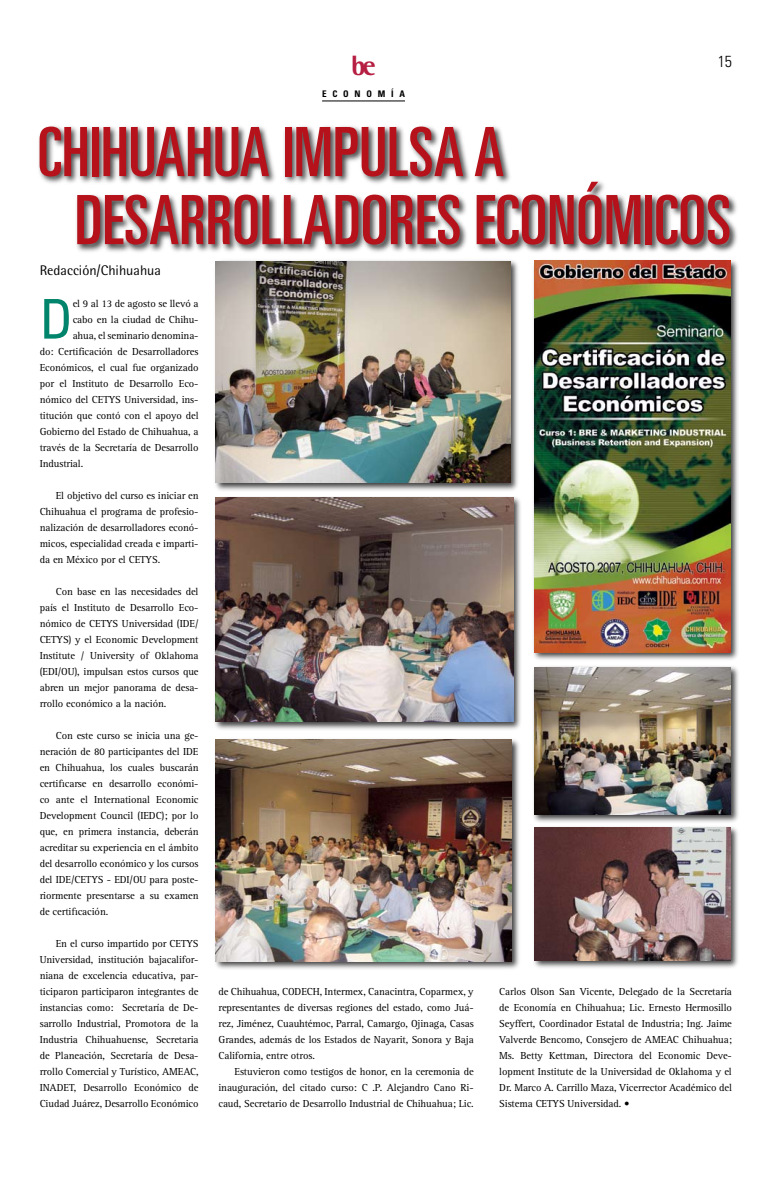
<style>
.page{position:relative;width:783px;height:1177px;background:#fff}
.page>*{position:absolute;margin:0;border:0;box-sizing:border-box;transform-origin:0 0}
.t1{font:ultra-condensed 68px/68px "Univers";color:#b5121b}
.t2{font:condensed 54.8px "Univers";color:#00846b}
.t3{font:800 28px "Rotis Semi Sans";color:#b61e42}
.t4{font:300 condensed 16px "Univers";color:#000}
.t5{font:14px "Rotis Semi Sans";color:#000}
.t6{font:10.5px/16px "Rotis Serif";letter-spacing:-.01em;color:#000;text-align:justify}
.t7{font:700 condensed 9.1px "Univers";color:#000}
</style>
<div class="page">
<hr style="left:322px;top:100px;width:83px;height:1px;background:#000">
<div style="left:37px;top:124px;width:702px;height:130px;background:#000;opacity:.75"></div>
<div style="left:531px;top:258px;width:208px;height:403px;background:#000;opacity:.75"></div>
<img style="left:534px;top:261px;width:196px;height:391px">
<div style="left:213px;top:495px;width:308px;height:235px;background:#000;opacity:.75"></div>
<img style="left:215px;top:497px;width:298px;height:224px">
<div style="left:532px;top:825px;width:207px;height:144px;background:#000;opacity:.75"></div>
<img style="left:534px;top:827px;width:196px;height:133px">
<div style="left:531px;top:664px;width:209px;height:160px;background:#000;opacity:.75"></div>
<img style="left:534px;top:667px;width:196px;height:147px">
<div style="left:213px;top:259px;width:307px;height:233px;background:#000;opacity:.75"></div>
<img style="left:215px;top:261px;width:295px;height:221px">
<div style="left:213px;top:737px;width:308px;height:233px;background:#000;opacity:.75"></div>
<img style="left:215px;top:739px;width:296px;height:222px">
<h3 class="t3" style="left:351px;top:47px;width:26px">be</h3>
<p class="t7" style="left:322px;top:89px;width:84px">E C O N O M Í A</p>
<h3 class="t4" style="left:717px;top:52px;width:16px">15</h3>
<h1 class="t1" style="left:75px;top:118px;width:657px;text-indent:-37px">CHIHUAHUA IMPULSA A<br>DESARROLLADORES ECONÓMICOS</h1>
<h3 class="t5" style="left:40px;top:262px;width:123px">Redacción/Chihuahua</h3>
<h2 class="t2" style="left:40px;top:284px;width:35px">D</h2>
<p class="t6" style="left:73px;top:295px;width:127px">el 9 al 13 de agosto se llevó a</p>
<p class="t6" style="left:73px;top:311px;width:127px">cabo en la ciudad de Chihu-</p>
<p class="t6" style="left:73px;top:327px;width:127px">ahua, el seminario denomina-</p>
<p class="t6" style="left:40px;top:343px;width:160px">do: Certificación de Desarrolladores</p>
<p class="t6" style="left:40px;top:359px;width:160px">Económicos, el cual fue organizado</p>
<p class="t6" style="left:40px;top:375px;width:160px">por el Instituto de Desarrollo Eco-</p>
<p class="t6" style="left:40px;top:391px;width:160px">nómico del CETYS Universidad, ins-</p>
<p class="t6" style="left:40px;top:407px;width:160px">titución que contó con el apoyo del</p>
<p class="t6" style="left:40px;top:423px;width:160px">Gobierno del Estado de Chihuahua, a</p>
<p class="t6" style="left:40px;top:439px;width:160px">través de la Secretaría de Desarrollo</p>
<p class="t6" style="left:40px;top:455px;width:45px">Industrial.</p>
<p class="t6" style="left:40px;top:487px;width:160px;text-indent:16px">El objetivo del curso es iniciar en Chihuahua el programa de profesio&shy;nalización de desarrolladores econó&shy;micos, especialidad creada e imparti&shy;da en México por el CETYS.</p>
<p class="t6" style="left:40px;top:583px;width:160px;text-indent:16px">Con base en las necesidades del país el Instituto de Desarrollo Eco&shy;nómico de CETYS Universidad (IDE/ CETYS) y el Economic Development Institute / University of Oklahoma (EDI/OU), impulsan estos cursos que abren un mejor panorama de desa&shy;rrollo económico a la nación.</p>
<p class="t6" style="left:40px;top:727px;width:160px;text-indent:16px">Con este curso se inicia una ge&shy;neración de 80 participantes del IDE en Chihuahua, los cuales buscarán certificarse en desarrollo económi&shy;co ante el International Economic Development Council (IEDC); por lo que, en primera instancia, deberán acreditar su experiencia en el ámbito del desarrollo económico y los cursos del IDE/CETYS - EDI/OU para poste&shy;riormente presentarse a su examen de certificación.</p>
<p class="t6" style="left:40px;top:935px;width:160px;text-indent:16px">En el curso impartido por CETYS Universidad, institución bajacalifor&shy;niana de excelencia educativa, par&shy;ticiparon participaron integrantes de instancias como: Secretaría de De&shy;sarrollo Industrial, Promotora de la Industria Chihuahuense, Secretaria de Planeación, Secretaría de Desa&shy;rrollo Comercial y Turístico, AMEAC, INADET, Desarrollo Económico de Ciudad Juárez, Desarrollo Económico</p>
<p class="t6" style="left:218px;top:983px;width:257px">de Chihuahua, CODECH, Intermex, Canacintra, Coparmex, y representantes de diversas regiones del estado, como Juá&shy;rez, Jiménez, Cuauhtémoc, Parral, Camargo, Ojinaga, Casas Grandes, además de los Estados de Nayarit, Sonora y Baja California, entre otros.</p>
<p class="t6" style="left:218px;top:1063px;width:257px;text-indent:16px">Estuvieron como testigos de honor, en la ceremonia de inauguración, del citado curso: C .P. Alejandro Cano Ri&shy;caud, Secretario de Desarrollo Industrial de Chihuahua; Lic.</p>
<p class="t6" style="left:499px;top:983px;width:234px">Carlos Olson San Vicente, Delegado de la Secretaría de Economía en Chihuahua; Lic. Ernesto Hermosillo Seyffert, Coordinador Estatal de Industria; Ing. Jaime Valverde Bencomo, Consejero de AMEAC Chihuahua; Ms. Betty Kettman, Directora del Economic Deve&shy;lopment Institute de la Universidad de Oklahoma y el Dr. Marco A. Carrillo Maza, Vicerrector Académico del Sistema CETYS Universidad. •</p>
</div>
